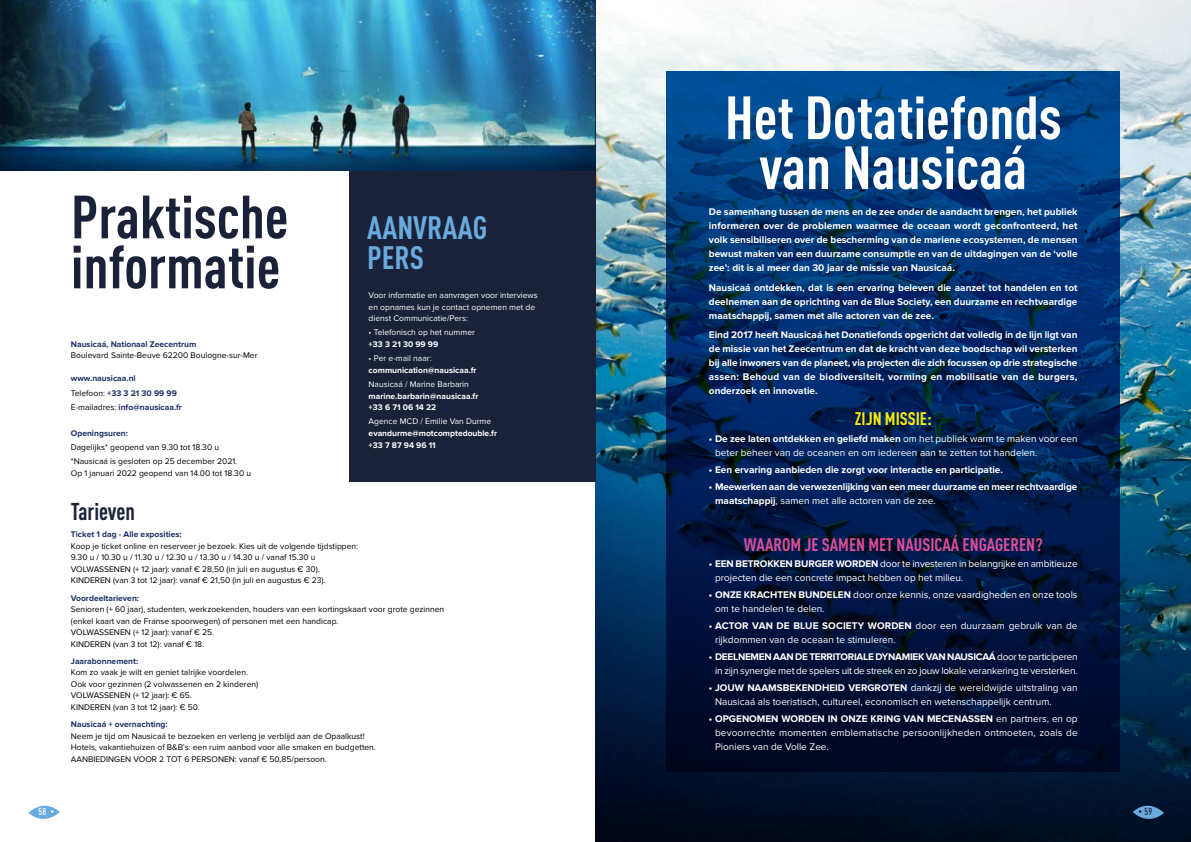
<style>
.page{position:relative;width:1191px;height:842px;background:#fff}
.page>*{position:absolute;margin:0;border:0;box-sizing:border-box;transform-origin:0 0}
.t1{font:700 60px/50px "DIN Cond";color:#fff;text-align:center}
.t2{font:700 60px/50px "DIN Cond";color:#1a223a}
.t3{font:700 32px/30px "DIN Cond";color:#69abde}
.t4{font:700 24px "DIN Cond";color:#1a223a;scale:.95 1}
.t5{font:700 18px "DIN Cond";color:#da5097}
.t6{font:700 18px "DIN Cond";color:#ffed00}
.t7{font:700 10px/14px "Proxima Nova";color:#fff;text-align:justify}
.t8{font:10px/14px "Proxima Nova";color:#fff}
.t9{font:10px/14px "Proxima Nova";letter-spacing:-.02em;color:#fff;text-align:right}
.t10{font:500 10px "DIN Cond";color:#fff}
.t11{font:500 10px "DIN Cond";color:#1a223a}
.t12{font:8.5px/11.5px "Proxima Nova";color:#000}
.t13{font:700 8.5px/14.2px "Proxima Nova";color:#1d3167}
.t14{font:8.5px/11.5px "Proxima Nova";color:#fff}
.t15{font:700 8.5px/11.5px "Proxima Nova";color:#fff}
.s1{font-weight:400;color:#000}
.s2{font-weight:700}
.s3{font-weight:400}
</style>
<div class="page">
<img style="left:595px;top:0;width:596px;height:842px">
<svg style="left:666px;top:71px;width:454px;height:700px;background:#002559"></svg>
<svg style="left:28px;top:806px;width:32px;height:13px"></svg>
<svg style="left:1132px;top:806px;width:32px;height:21px"></svg>
<div style="left:349px;top:170px;width:246px;height:312px;background:#1a223a"></div>
<img style="left:0;top:0;width:595px;height:170px">
<h1 class="t2" style="left:71px;top:190px;width:219px">Praktische informatie</h1>
<h2 class="t3" style="left:367px;top:212px;width:122px">AANVRAAG<br>PERS</h2>
<p class="t14" style="left:369px;top:290px;width:171px">Voor informatie en aanvragen voor interviews en opnames kun je contact opnemen met de dienst Communicatie/Pers:</p>
<p class="t14" style="left:369px;top:327px;width:108px">• Telefonisch op het nummer</p>
<p class="t15" style="left:369px;top:339px;width:71px">+33 3 21 30 99 99</p>
<p class="t14" style="left:369px;top:353px;width:65px">• Per e-mail naar:</p>
<p class="t15" style="left:369px;top:364px;width:109px">communication@nausicaa.fr</p>
<p class="t14" style="left:369px;top:379px;width:102px">Nausicaá / Marine Barbarin</p>
<p class="t15" style="left:369px;top:390px;width:111px">marine.barbarin@nausicaa.fr +33 6 71 06 14 22</p>
<p class="t14" style="left:369px;top:416px;width:124px">Agence MCD / Emilie Van Durme</p>
<p class="t15" style="left:369px;top:428px;width:130px">evandurme@motcomptedouble.fr +33 7 87 94 96 11</p>
<p class="t13" style="left:71px;top:337px;width:127px">Nausicaá, Nationaal Zeecentrum</p>
<p class="t12" style="left:71px;top:350px;width:188px">Boulevard Sainte-Beuve 62200 Boulogne-sur-Mer</p>
<p class="t13" style="left:71px;top:372px;width:112px">www.nausicaa.nl<br><span class="s1">Telefoon:</span> +33 3 21 30 99 99<br><span class="s1">E-mailadres:</span> info@nausicaa.fr</p>
<p class="t13" style="left:71px;top:426px;width:58px">Openingsuren:</p>
<p class="t12" style="left:71px;top:440px;width:168px;line-height:14.3px">Dagelijks* geopend van 9.30 tot 18.30 u *Nausicaá is gesloten op 25 december 2021.</p>
<p class="t12" style="left:71px;top:467px;width:182px">Op 1 januari 2022 geopend van 14.00 tot 18.30 u</p>
<h3 class="t4" style="left:71px;top:497px;width:69px">Tarieven</h3>
<p class="t13" style="left:71px;top:528px;width:112px">Ticket 1 dag - Alle exposities:</p>
<p class="t12" style="left:71px;top:540px;width:289px">Koop je ticket online en reserveer je bezoek. Kies uit de volgende tijdstippen:<br>9.30 u / 10.30 u / 11.30 u / 12.30 u / 13.30 u / 14.30 u / vanaf 15.30 u VOLWASSENEN (+ 12 jaar): vanaf € 28,50 (in juli en augustus € 30).<br>KINDEREN (van 3 tot 12 jaar): vanaf € 21,50 (in juli en augustus € 23).</p>
<p class="t13" style="left:71px;top:591px;width:70px">Voordeeltarieven:</p>
<p class="t12" style="left:71px;top:604px;width:375px">Senioren (+ 60 jaar), studenten, werkzoekenden, houders van een kortingskaart voor grote gezinnen (enkel kaart van de Franse spoorwegen) of personen met een handicap.<br>VOLWASSENEN (+ 12 jaar): vanaf € 25.<br>KINDEREN (van 3 tot 12): vanaf € 18.</p>
<p class="t13" style="left:71px;top:654px;width:69px">Jaarabonnement:</p>
<p class="t12" style="left:71px;top:667px;width:189px">Kom zo vaak je wilt en geniet talrijke voordelen.<br>Ook voor gezinnen (2 volwassenen en 2 kinderen)<br>VOLWASSENEN (+ 12 jaar): € 65.<br>KINDEREN (van 3 tot 12 jaar): € 50.</p>
<p class="t13" style="left:71px;top:717px;width:98px">Nausicaá + overnachting:</p>
<p class="t12" style="left:71px;top:730px;width:306px">Neem je tijd om Nausicaá te bezoeken en verleng je verblijd aan de Opaalkust!<br>Hotels, vakantiehuizen of B&amp;B’s: een ruim aanbod voor alle smaken en budgetten.<br>AANBIEDINGEN VOOR 2 TOT 6 PERSONEN: vanaf € 50,85/persoon.</p>
<h1 class="t1" style="left:724px;top:91px;width:338px">Het Dotatiefonds van Nausicaá</h1>
<p class="t7" style="left:709px;top:205px;width:370px">De samenhang tussen de mens en de zee onder de aandacht brengen, het publiek informeren over de problemen waarmee de oceaan wordt geconfronteerd, het volk sensibiliseren over de bescherming van de mariene ecosystemen, de mensen bewust maken van een duurzame consumptie en van de uitdagingen van de ‘volle zee’: dit is al meer dan 30 jaar de missie van Nausicaá.</p>
<p class="t7" style="left:709px;top:280px;width:370px">Nausicaá ontdekken, dat is een ervaring beleven die aanzet tot handelen en tot deelnemen aan de oprichting van de Blue Society, een duurzame en rechtvaardige maatschappij, samen met alle actoren van de zee.</p>
<p class="t7" style="left:709px;top:328px;width:370px">Eind 2017 heeft Nausicaá het Donatiefonds opgericht dat volledig in de lijn ligt van de missie van het Zeecentrum en dat de kracht van deze boodschap wil versterken bij alle inwoners van de planeet, via projecten die zich focussen op drie strategische assen: Behoud van de biodiversiteit, vorming en mobilisatie van de burgers, onderzoek en innovatie.</p>
<h3 class="t6" style="left:854px;top:408px;width:78px">ZIJN MISSIE:</h3>
<p class="t8" style="left:715px;top:432px;width:364px;text-indent:-6px"><span class="s2">• De zee laten ontdekken en geliefd maken</span> om het publiek warm te maken voor een beter beheer van de oceanen en om iedereen aan te zetten tot handelen.</p>
<p class="t7" style="left:709px;top:463px;width:295px">• Een ervaring aanbieden die zorgt voor interactie en participatie.</p>
<p class="t7" style="left:715px;top:480px;width:364px;text-indent:-6px">• Meewerken aan de verwezenlijking van een meer duurzame en meer rechtvaardige maatschappij<span class="s3">, samen met alle actoren van de zee.</span></p>
<h3 class="t5" style="left:743px;top:533px;width:300px">WAAROM JE SAMEN MET NAUSICAÁ ENGAGEREN?</h3>
<p class="t8" style="left:715px;top:557px;width:364px;text-indent:-6px"><span class="s2">• EEN BETROKKEN BURGER WORDEN</span> door te investeren in belangrijke en ambitieuze projecten die een concrete impact hebben op het milieu.</p>
<p class="t8" style="left:715px;top:588px;width:364px;text-indent:-6px"><span class="s2">• ONZE KRACHTEN BUNDELEN</span> door onze kennis, onze vaardigheden en onze tools om te handelen te delen.</p>
<p class="t8" style="left:715px;top:619px;width:364px;text-indent:-6px"><span class="s2">• ACTOR VAN DE BLUE SOCIETY WORDEN</span> door een duurzaam gebruik van de rijkdommen van de oceaan te stimuleren.</p>
<p class="t9" style="left:709px;top:650px;width:370px"><span class="s2">• DEELNEMEN AAN DE TERRITORIALE DYNAMIEK VAN NAUSICAÁ</span> door te participeren in zijn synergie met de spelers uit de streek en zo jouw lokale verankering te versterken.</p>
<p class="t8" style="left:715px;top:680px;width:364px;text-indent:-6px"><span class="s2">• JOUW NAAMSBEKENDHEID VERGROTEN</span> dankzij de wereldwijde uitstraling van<br>Nausicaá als toeristisch, cultureel, economisch en wetenschappelijk centrum.</p>
<p class="t8" style="left:715px;top:711px;width:364px;text-align:justify;text-indent:-6px"><span class="s2">• OPGENOMEN WORDEN IN ONZE KRING VAN MECENASSEN</span> en partners, en op bevoorrechte momenten emblematische persoonlijkheden ontmoeten, zoals de Pioniers van de Volle Zee.</p>
<p class="t10" style="left:39px;top:806px;width:9px">58</p>
<p class="t11" style="left:1144px;top:806px;width:9px">59</p>
</div>
